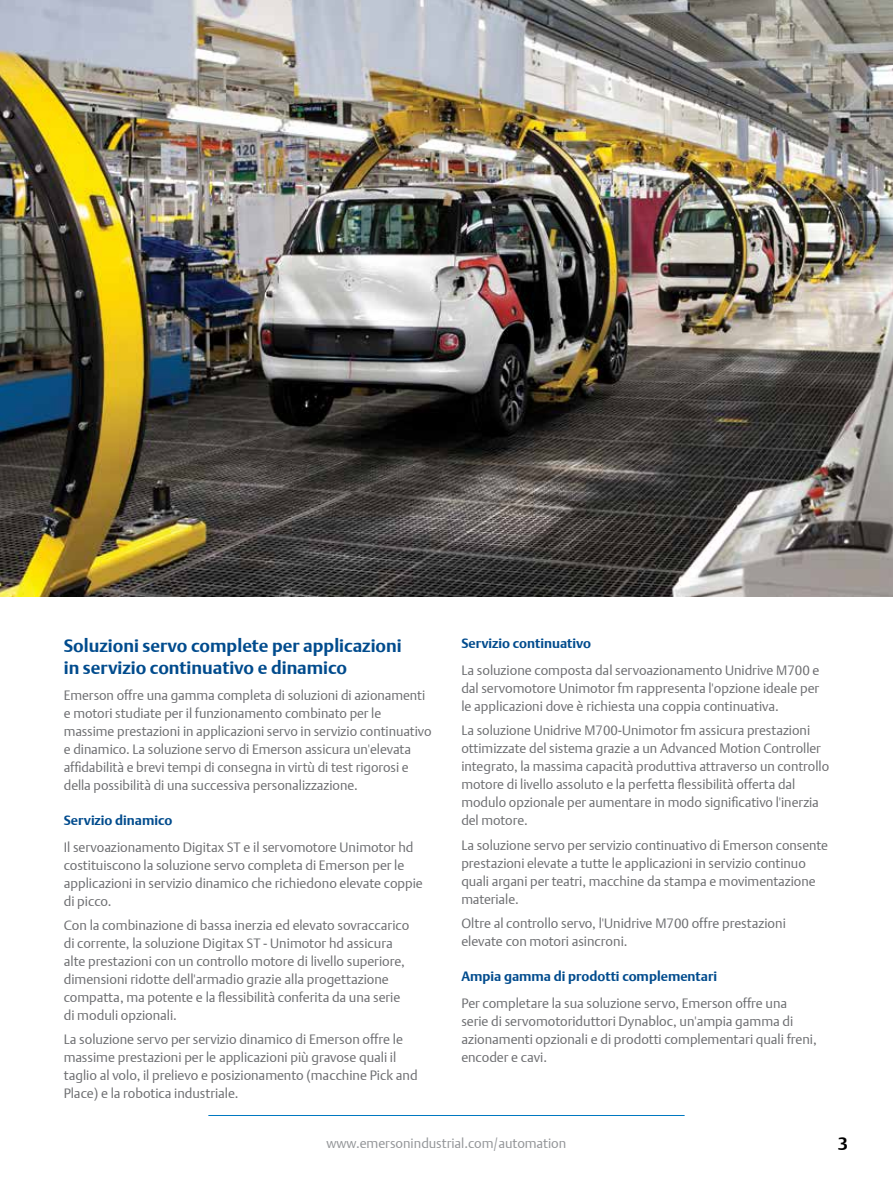
<style>
.page{position:relative;width:893px;height:1191px;background:#fff}
.page>*{position:absolute;margin:0;border:0;box-sizing:border-box;transform-origin:0 0}
.t1{font:700 18px/21.6px "DTL Argo T";color:#004b8d}
.t2{font:700 18px "DTL Argo T";color:#000}
.t3{font:13.5px/18px "DTL Argo T Light";color:#6d6e71}
.t4{font:700 13.5px "DTL Argo T";color:#004b8d}
.t5{font:13.5px "DTL Argo T Light";color:#939598}
</style>
<div class="page">
<hr style="left:208px;top:1115px;width:477px;height:1px;background:#0079c1">
<img style="left:0;top:0;width:893px;height:596px">
<h1 class="t1" style="left:64px;top:634px;width:339px">Soluzioni servo complete per applicazioni in servizio continuativo e dinamico</h1>
<p class="t3" style="left:64px;top:686px;width:369px">Emerson offre una gamma completa di soluzioni di azionamenti e motori studiate per il funzionamento combinato per le massime prestazioni in applicazioni servo in servizio continuativo e dinamico. La soluzione servo di Emerson assicura un'elevata affidabilità e brevi tempi di consegna in virtù di test rigorosi e della possibilità di una successiva personalizzazione.</p>
<p class="t4" style="left:64px;top:812px;width:110px">Servizio dinamico</p>
<p class="t3" style="left:64px;top:837px;width:361px">Il servoazionamento Digitax ST e il servomotore Unimotor hd costituiscono la soluzione servo completa di Emerson per le applicazioni in servizio dinamico che richiedono elevate coppie di picco.</p>
<p class="t3" style="left:64px;top:916px;width:347px">Con la combinazione di bassa inerzia ed elevato sovraccarico di corrente, la soluzione Digitax ST - Unimotor hd assicura alte prestazioni con un controllo motore di livello superiore, dimensioni ridotte dell'armadio grazie alla progettazione compatta, ma potente e la flessibilità conferita da una serie di moduli opzionali.</p>
<p class="t3" style="left:64px;top:1030px;width:355px">La soluzione servo per servizio dinamico di Emerson offre le massime prestazioni per le applicazioni più gravose quali il taglio al volo, il prelievo e posizionamento (macchine Pick and Place) e la robotica industriale.</p>
<p class="t4" style="left:461px;top:635px;width:131px">Servizio continuativo</p>
<p class="t3" style="left:461px;top:661px;width:360px;text-align:justify">La soluzione composta dal servoazionamento Unidrive M700 e dal servomotore Unimotor fm rappresenta l'opzione ideale per le applicazioni dove è richiesta una coppia continuativa.</p>
<p class="t3" style="left:461px;top:721px;width:369px">La soluzione Unidrive M700-Unimotor fm assicura prestazioni ottimizzate del sistema grazie a un Advanced Motion Controller integrato, la massima capacità produttiva attraverso un controllo motore di livello assoluto e la perfetta flessibilità offerta dal modulo opzionale per aumentare in modo significativo l'inerzia del motore.</p>
<p class="t3" style="left:461px;top:836px;width:368px">La soluzione servo per servizio continuativo di Emerson consente prestazioni elevate a tutte le applicazioni in servizio continuo quali argani per teatri, macchine da stampa e movimentazione materiale.</p>
<p class="t3" style="left:461px;top:914px;width:326px">Oltre al controllo servo, l'Unidrive M700 offre prestazioni elevate con motori asincroni.</p>
<p class="t4" style="left:461px;top:968px;width:257px">Ampia gamma di prodotti complementari</p>
<p class="t3" style="left:461px;top:993px;width:357px">Per completare la sua soluzione servo, Emerson offre una serie di servomotoriduttori Dynabloc, un'ampia gamma di azionamenti opzionali e di prodotti complementari quali freni, encoder e cavi.</p>
<p class="t5" style="left:327px;top:1135px;width:241px">www.emersonindustrial.com/automation</p>
<h1 class="t2" style="left:838px;top:1132px;width:12px">3</h1>
</div>
